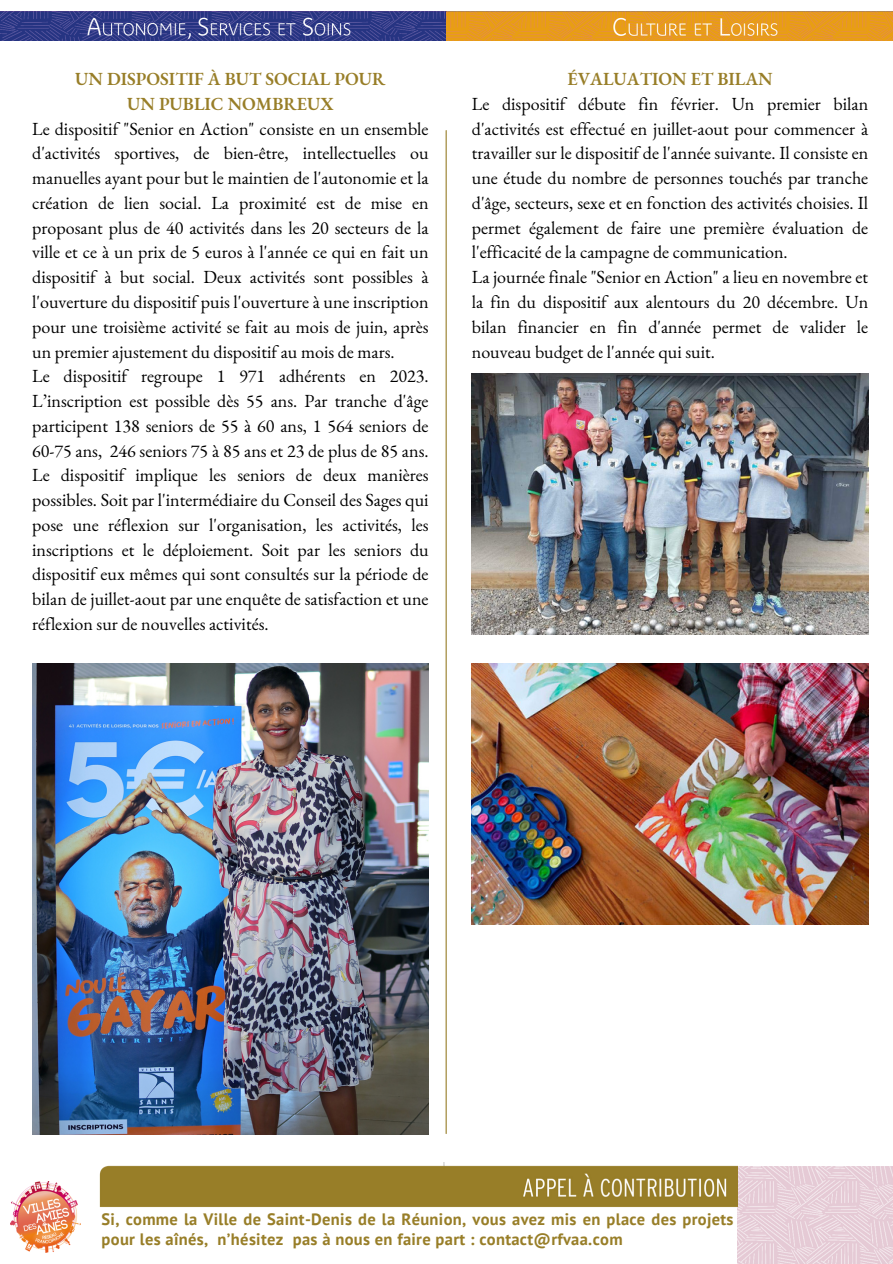
<style>
.page{position:relative;width:893px;height:1264px;background:#fff}
.page>*{position:absolute;margin:0;border:0;box-sizing:border-box;transform-origin:0 0}
.t1{font:18px/24.8px "EB Garamond";color:#000;text-align:justify}
.t2{font:600 18px "EB Garamond";color:#987e28}
.t3{font:700 16.5px/20.2px "PT Sans";letter-spacing:.02em;color:#987e28}
</style>
<div class="page">
<img style="left:32px;top:663px;width:396px;height:471px">
<img style="left:0;top:12px;width:892px;height:29px">
<hr style="left:445px;top:131px;width:1px;height:1002px;background:#987e28">
<img style="left:737px;top:1166px;width:155px;height:97px">
<img style="left:99px;top:1162px;width:638px;height:45px">
<img style="left:11px;top:1181px;width:70px;height:71px">
<img style="left:472px;top:373px;width:396px;height:261px">
<img style="left:472px;top:663px;width:396px;height:261px">
<p class="t2" style="left:75px;top:67px;width:312px">UN DISPOSITIF À BUT SOCIAL POUR</p>
<p class="t2" style="left:127px;top:92px;width:208px">UN PUBLIC NOMBREUX</p>
<p class="t1" style="left:32px;top:116px;width:398px">Le dispositif "Senior en Action" consiste en un ensemble d'activités sportives, de bien-être, intellectuelles ou manuelles ayant pour but le maintien de l'autonomie et la création de lien social. La proximité est de mise en proposant plus de 40 activités dans les 20 secteurs de la ville et ce à un prix de 5 euros à l'année ce qui en fait un dispositif à but social. Deux activités sont possibles à l'ouverture du dispositif puis l'ouverture à une inscription pour une troisième activité se fait au mois de juin, après un premier ajustement du dispositif au mois de mars.</p>
<p class="t1" style="left:32px;top:363px;width:398px">Le dispositif regroupe 1 971 adhérents en 2023.<br>L’inscription est possible dès 55 ans. Par tranche d'âge participent 138 seniors de 55 à 60 ans, 1 564 seniors de 60-75 ans, 246 seniors 75 à 85 ans et 23 de plus de 85 ans.<br>Le dispositif implique les seniors de deux manières possibles. Soit par l'intermédiaire du Conseil des Sages qui pose une réflexion sur l'organisation, les activités, les inscriptions et le déploiement. Soit par les seniors du dispositif eux mêmes qui sont consultés sur la période de bilan de juillet-aout par une enquête de satisfaction et une réflexion sur de nouvelles activités.</p>
<p class="t2" style="left:567px;top:67px;width:207px">ÉVALUATION ET BILAN</p>
<p class="t1" style="left:472px;top:91px;width:398px">Le dispositif débute fin février. Un premier bilan d'activités est effectué en juillet-aout pour commencer à travailler sur le dispositif de l'année suivante. Il consiste en une étude du nombre de personnes touchés par tranche d'âge, secteurs, sexe et en fonction des activités choisies. Il permet également de faire une première évaluation de l'efficacité de la campagne de communication.</p>
<p class="t1" style="left:472px;top:264px;width:398px">La journée finale "Senior en Action" a lieu en novembre et la fin du dispositif aux alentours du 20 décembre. Un bilan financier en fin d'année permet de valider le nouveau budget de l'année qui suit.</p>
<p class="t3" style="left:102px;top:1208px;width:633px">Si, comme la Ville de Saint-Denis de la Réunion, vous avez mis en place des projets pour les aînés, n’hésitez pas à nous en faire part : contact@rfvaa.com</p>
</div>
